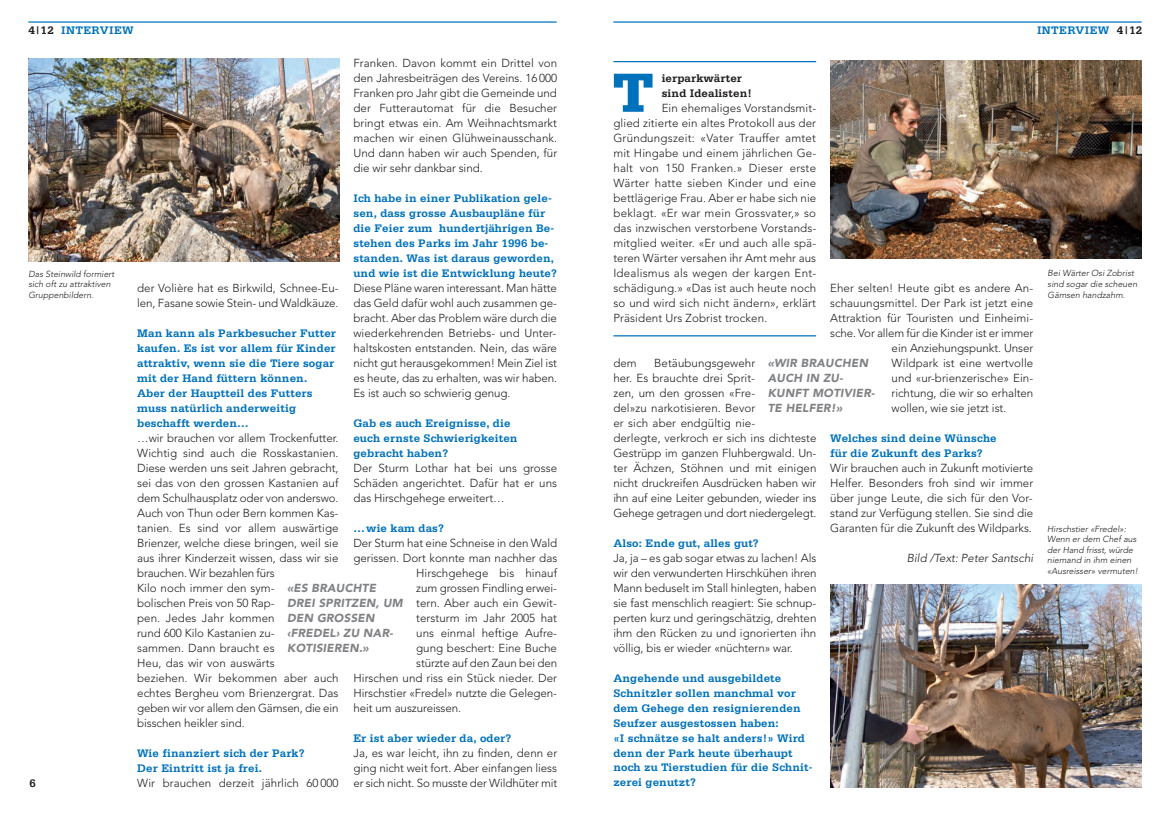
<style>
.page{position:relative;width:1170px;height:815px;background:#fff}
.page>*{position:absolute;margin:0;border:0;box-sizing:border-box;transform-origin:0 0}
.t1{font:900 58.25px "Serifa";color:#0072bc}
.t2{font:300 11.5px/15px "Avenir";letter-spacing:-.005em;color:#231f20;text-align:justify}
.t3{font:700 11.5px/15px "Serifa";letter-spacing:.01em;color:#0072bc}
.t4{font:italic 900 11.5px/15px "Avenir";letter-spacing:.02em;color:#808285}
.t5{font:700 11.5px/15px "Serifa";letter-spacing:.01em;color:#231f20}
.t6{font:700 11.5px "Serifa";letter-spacing:.03em;color:#0072bc}
.t7{font:italic 300 11.5px "Avenir";color:#231f20}
.t8{font:italic 300 8.75px/10.6px "Avenir";letter-spacing:.005em;color:#231f20}
.s1{color:#231f20}
</style>
<div class="page">
<hr style="left:28px;top:21px;width:528px;height:2px;background:#0072bc">
<hr style="left:613px;top:21px;width:528px;height:2px;background:#0072bc">
<img style="left:28px;top:58px;width:311px;height:204px">
<img style="left:830px;top:60px;width:311px;height:199px">
<img style="left:830px;top:585px;width:310px;height:202px">
<hr style="left:613px;top:61px;width:203px;height:1px;background:#0072bc">
<hr style="left:613px;top:335px;width:203px;height:1px;background:#0072bc">
<p class="t6" style="left:28px;top:27px;width:107px"><span class="s1">4 |12</span> INTERVIEW</p>
<p class="t6" style="left:1036px;top:27px;width:107px">INTERVIEW <span class="s1">4 |12</span></p>
<p class="t2" style="left:353px;top:56px;width:205px">Franken. Davon kommt ein Drittel von den Jahresbeiträgen des Vereins. 16 000<br>Franken pro Jahr gibt die Gemeinde und der Futterautomat für die Besucher bringt etwas ein. Am Weihnachtsmarkt machen wir einen Glühweinausschank.<br>Und dann haben wir auch Spenden, für die wir sehr dankbar sind.</p>
<p class="t3" style="left:353px;top:191px;width:205px">Ich habe in einer Publikation gele&shy;sen, dass grosse Ausbaupläne für die Feier zum hundertjährigen Be&shy;stehen des Parks im Jahr 1996 be&shy;standen. Was ist daraus geworden, und wie ist die Entwicklung heute?</p>
<p class="t2" style="left:353px;top:281px;width:205px">Diese Pläne waren interessant. Man hätte das Geld dafür wohl auch zusammen ge&shy;bracht. Aber das Problem wäre durch die wiederkehrenden Betriebs- und Unter&shy;haltskosten entstanden. Nein, das wäre nicht gut herausgekommen! Mein Ziel ist es heute, das zu erhalten, was wir haben.<br>Es ist auch so schwierig genug.</p>
<p class="t3" style="left:353px;top:416px;width:166px">Gab es auch Ereignisse, die euch ernste Schwierigkeiten gebracht haben?</p>
<p class="t2" style="left:353px;top:461px;width:205px">Der Sturm Lothar hat bei uns grosse Schäden angerichtet. Dafür hat er uns das Hirschgehege erweitert…</p>
<p class="t3" style="left:353px;top:521px;width:92px">…wie kam das?</p>
<p class="t2" style="left:353px;top:536px;width:205px">Der Sturm hat eine Schneise in den Wald</p>
<p class="t2" style="left:353px;top:551px;width:205px">gerissen. Dort konnte man nachher das</p>
<p class="t2" style="left:416px;top:566px;width:142px">Hirschgehege bis hinauf</p>
<p class="t2" style="left:416px;top:581px;width:142px">zum grossen Findling erwei-</p>
<p class="t2" style="left:416px;top:596px;width:142px">tern. Aber auch ein Gewit-</p>
<p class="t2" style="left:416px;top:611px;width:142px">tersturm im Jahr 2005 hat</p>
<p class="t2" style="left:416px;top:626px;width:142px">uns einmal heftige Aufre-</p>
<p class="t2" style="left:416px;top:641px;width:142px">gung beschert: Eine Buche</p>
<p class="t2" style="left:416px;top:656px;width:142px">stürzte auf den Zaun bei den</p>
<p class="t2" style="left:353px;top:671px;width:205px">Hirschen und riss ein Stück nieder. Der</p>
<p class="t2" style="left:353px;top:686px;width:205px">Hirschstier «Fredel» nutzte die Gelegen-</p>
<p class="t2" style="left:353px;top:701px;width:109px">heit um auszureissen.</p>
<p class="t3" style="left:353px;top:731px;width:159px">Er ist aber wieder da, oder?</p>
<p class="t2" style="left:353px;top:746px;width:205px">Ja, es war leicht, ihn zu finden, denn er ging nicht weit fort. Aber einfangen liess er sich nicht. So musste der Wildhüter mit</p>
<h1 class="t1" style="left:612px;top:72px;width:44px">T</h1>
<p class="t5" style="left:661px;top:71px;width:92px">ierparkwärter sind Idealisten!</p>
<p class="t2" style="left:613px;top:101px;width:204px;text-indent:48px">Ein ehemaliges Vorstandsmit&shy;glied zitierte ein altes Protokoll aus der Gründungszeit: «Vater Trauffer amtet mit Hingabe und einem jährlichen Ge&shy;halt von 150 Franken.» Dieser erste Wärter hatte sieben Kinder und eine bettlägerige Frau. Aber er habe sich nie beklagt. «Er war mein Grossvater,» so das inzwischen verstorbene Vorstands&shy;mitglied weiter. «Er und auch alle spä&shy;teren Wärter versahen ihr Amt mehr aus Idealismus als wegen der kargen Ent&shy;schädigung.» «Das ist auch heute noch so und wird sich nicht ändern», erklärt Präsident Urs Zobrist trocken.</p>
<p class="t8" style="left:28px;top:269px;width:88px">Das Steinwild formiert sich oft zu attraktiven<br>Gruppenbildern.</p>
<p class="t8" style="left:1047px;top:269px;width:91px">Bei Wärter Osi Zobrist sind sogar die scheuen<br>Gämsen handzahm.</p>
<p class="t2" style="left:830px;top:281px;width:204px">Eher selten! Heute gibt es andere An-</p>
<p class="t2" style="left:830px;top:296px;width:204px">schauungsmittel. Der Park ist jetzt eine</p>
<p class="t2" style="left:830px;top:311px;width:204px">Attraktion für Touristen und Einheimi-</p>
<p class="t2" style="left:830px;top:326px;width:205px">sche. Vor allem für die Kinder ist er immer</p>
<p class="t2" style="left:891px;top:341px;width:143px">ein Anziehungspunkt. Unser</p>
<p class="t2" style="left:891px;top:356px;width:143px">Wildpark ist eine wertvolle</p>
<p class="t2" style="left:891px;top:371px;width:143px">und «ur-brienzerische» Ein-</p>
<p class="t2" style="left:891px;top:386px;width:143px">richtung, die wir so erhalten</p>
<p class="t2" style="left:891px;top:401px;width:116px">wollen, wie sie jetzt ist.</p>
<p class="t3" style="left:830px;top:431px;width:168px">Welches sind deine Wünsche für die Zukunft des Parks?</p>
<p class="t2" style="left:830px;top:461px;width:204px">Wir brauchen auch in Zukunft motivierte Helfer. Besonders froh sind wir immer über junge Leute, die sich für den Vor&shy;stand zur Verfügung stellen. Sie sind die Garanten für die Zukunft des Wildparks.</p>
<p class="t7" style="left:906px;top:553px;width:128px">Bild /Text: Peter Santschi</p>
<p class="t2" style="left:137px;top:281px;width:203px">der Volière hat es Birkwild, Schnee-Eu&shy;len, Fasane sowie Stein- und Waldkäuze.</p>
<p class="t3" style="left:137px;top:326px;width:200px">Man kann als Parkbesucher Futter kaufen. Es ist vor allem für Kinder attraktiv, wenn sie die Tiere sogar mit der Hand füttern können.<br>Aber der Hauptteil des Futters muss natürlich anderweitig beschafft werden…</p>
<p class="t2" style="left:137px;top:431px;width:203px;text-align:left">…wir brauchen vor allem Trockenfutter.<br>Wichtig sind auch die Rosskastanien.<br>Diese werden uns seit Jahren gebracht, sei das von den grossen Kastanien auf dem Schulhausplatz oder von anderswo.<br>Auch von Thun oder Bern kommen Kas&shy;tanien. Es sind vor allem auswärtige<br>Brienzer, welche diese bringen, weil sie aus ihrer Kinderzeit wissen, dass wir sie brauchen. Wir bezahlen fürs<br>Kilo noch immer den sym-<br>bolischen Preis von 50 Rap-<br>pen. Jedes Jahr kommen<br>rund 600 Kilo Kastanien zu-<br>sammen. Dann braucht es<br>Heu, das wir von auswärts<br>beziehen. Wir bekommen aber auch echtes Bergheu vom Brienzergrat. Das geben wir vor allem den Gämsen, die ein bisschen heikler sind.</p>
<p class="t3" style="left:137px;top:746px;width:169px">Wie finanziert sich der Park?<br>Der Eintritt ist ja frei.</p>
<p class="t2" style="left:137px;top:776px;width:203px">Wir brauchen derzeit jährlich 60 000</p>
<p class="t2" style="left:613px;top:356px;width:204px;text-align:left;text-indent:41px">Betäubungsgewehr<br>her. Es brauchte drei Sprit-<br>zen, um den grossen «Fre-<br>del»zu narkotisieren. Bevor<br>er sich aber endgültig nie-<br>derlegte, verkroch er sich ins dichteste Gestrüpp im ganzen Fluhbergwald. Un&shy;ter Ächzen, Stöhnen und mit einigen nicht druckreifen Ausdrücken haben wir ihn auf eine Leiter gebunden, wieder ins Gehege getragen und dort niedergelegt.</p>
<p class="t3" style="left:613px;top:536px;width:147px">Also: Ende gut, alles gut?</p>
<p class="t2" style="left:613px;top:551px;width:204px">Ja, ja – es gab sogar etwas zu lachen! Als wir den verwunderten Hirschkühen ihren Mann beduselt im Stall hinlegten, haben sie fast menschlich reagiert: Sie schnup&shy;perten kurz und geringschätzig, drehten ihm den Rücken zu und ignorierten ihn völlig, bis er wieder «nüchtern» war.</p>
<p class="t3" style="left:613px;top:671px;width:201px">Angehende und ausgebildete<br>Schnitzler sollen manchmal vor dem Gehege den resignierenden<br>Seufzer ausgestossen haben:<br>«I schnätze se halt anders!» Wird denn der Park heute überhaupt noch zu Tierstudien für die Schnit&shy;zerei genutzt?</p>
<p class="t2" style="left:613px;top:356px;width:25px">dem</p>
<p class="t4" style="left:767px;top:356px;width:108px">«WIR BRAUCHEN<br>AUCH IN ZU-<br>KUNFT MOTIVIER-<br>TE HELFER!»</p>
<p class="t8" style="left:1047px;top:524px;width:92px">Hirschstier «Fredel»:<br>Wenn er dem Chef aus der Hand frisst, würde niemand in ihm einen «Ausreisser» vermuten!</p>
<p class="t4" style="left:287px;top:581px;width:117px">«ES BRAUCHTE<br>DREI SPRITZEN, UM<br>DEN GROSSEN ‹FREDEL› ZU NAR-<br>KOTISIEREN.»</p>
<p class="t5" style="left:30px;top:777px;width:8px">6</p>
</div>
